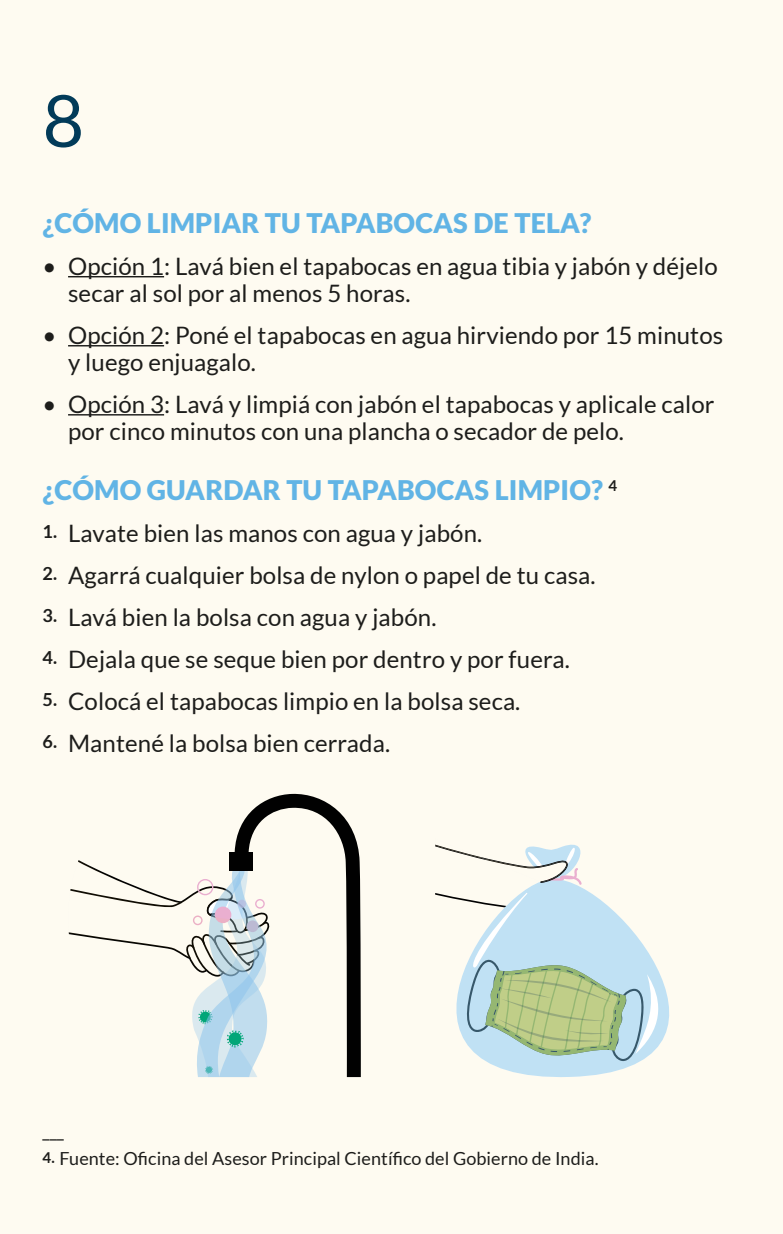
<style>
.page{position:relative;width:783px;height:1234px;background:#fff}
.page>*{position:absolute;margin:0;border:0;box-sizing:border-box;transform-origin:0 0}
.t1{font:72px "Lato";color:#023b59}
.t2{font:900 27px "Lato";letter-spacing:.005em;color:#61b4e5}
.t3{font:24px/27px "Lato";letter-spacing:.005em;color:#1d1d1b}
.t4{font:18px "Lato";letter-spacing:.005em;color:#1d1d1b}
.s1{font-weight:700;font-size:15px}
</style>
<div class="page">
<div style="left:0;top:0;width:782px;height:1233px;background:#fefbf1"></div>
<hr style="left:68px;top:276px;width:96px;height:1px;background:#1d1d1b">
<hr style="left:68px;top:345px;width:96px;height:1px;background:#1d1d1b">
<hr style="left:68px;top:414px;width:96px;height:1px;background:#1d1d1b">
<svg style="left:68px;top:793px;width:292px;height:283px"></svg>
<svg style="left:359px;top:878px;width:311px;height:200px"></svg>
<svg style="left:456px;top:878px;width:213px;height:198px"></svg>
<svg style="left:435px;top:892px;width:231px;height:168px"></svg>
<svg style="left:435px;top:844px;width:160px;height:40px"></svg>
<h1 class="t1" style="left:43px;top:81px;width:43px">8</h1>
<p class="t2" style="left:43px;top:207px;width:550px">¿CÓMO LIMPIAR TU TAPABOCAS DE TELA?</p>
<p class="t3" style="left:68px;top:252px;width:651px;text-indent:-26px">• Opción 1: Lavá bien el tapabocas en agua tibia y jabón y déjelo secar al sol por al menos 5 horas.</p>
<p class="t3" style="left:68px;top:321px;width:656px;text-indent:-26px">• Opción 2: Poné el tapabocas en agua hirviendo por 15 minutos y luego enjuagalo.</p>
<p class="t3" style="left:68px;top:390px;width:647px;text-indent:-26px">• Opción 3: Lavá y limpiá con jabón el tapabocas y aplicale calor por cinco minutos con una plancha o secador de pelo.</p>
<p class="t2" style="left:43px;top:474px;width:576px">¿CÓMO GUARDAR TU TAPABOCAS LIMPIO? <sup>4</sup></p>
<p class="t3" style="left:43px;top:519px;width:441px"><sup>1.</sup> Lavate bien las manos con agua y jabón.</p>
<p class="t3" style="left:43px;top:561px;width:554px"><sup>2.</sup> Agarrá cualquier bolsa de nylon o papel de tu casa.</p>
<p class="t3" style="left:43px;top:603px;width:395px"><sup>3.</sup> Lavá bien la bolsa con agua y jabón.</p>
<p class="t3" style="left:43px;top:645px;width:528px"><sup>4.</sup> Dejala que se seque bien por dentro y por fuera.</p>
<p class="t3" style="left:43px;top:687px;width:479px"><sup>5.</sup> Colocá el tapabocas limpio en la bolsa seca.</p>
<p class="t3" style="left:43px;top:729px;width:349px"><sup>6.</sup> Mantené la bolsa bien cerrada.</p>
<p class="t4" style="left:43px;top:1121px;width:23px">___</p>
<p class="t4" style="left:43px;top:1148px;width:557px"><span class="s1">4.</span> Fuente: Oficina del Asesor Principal Científico del Gobierno de India.</p>
</div>
